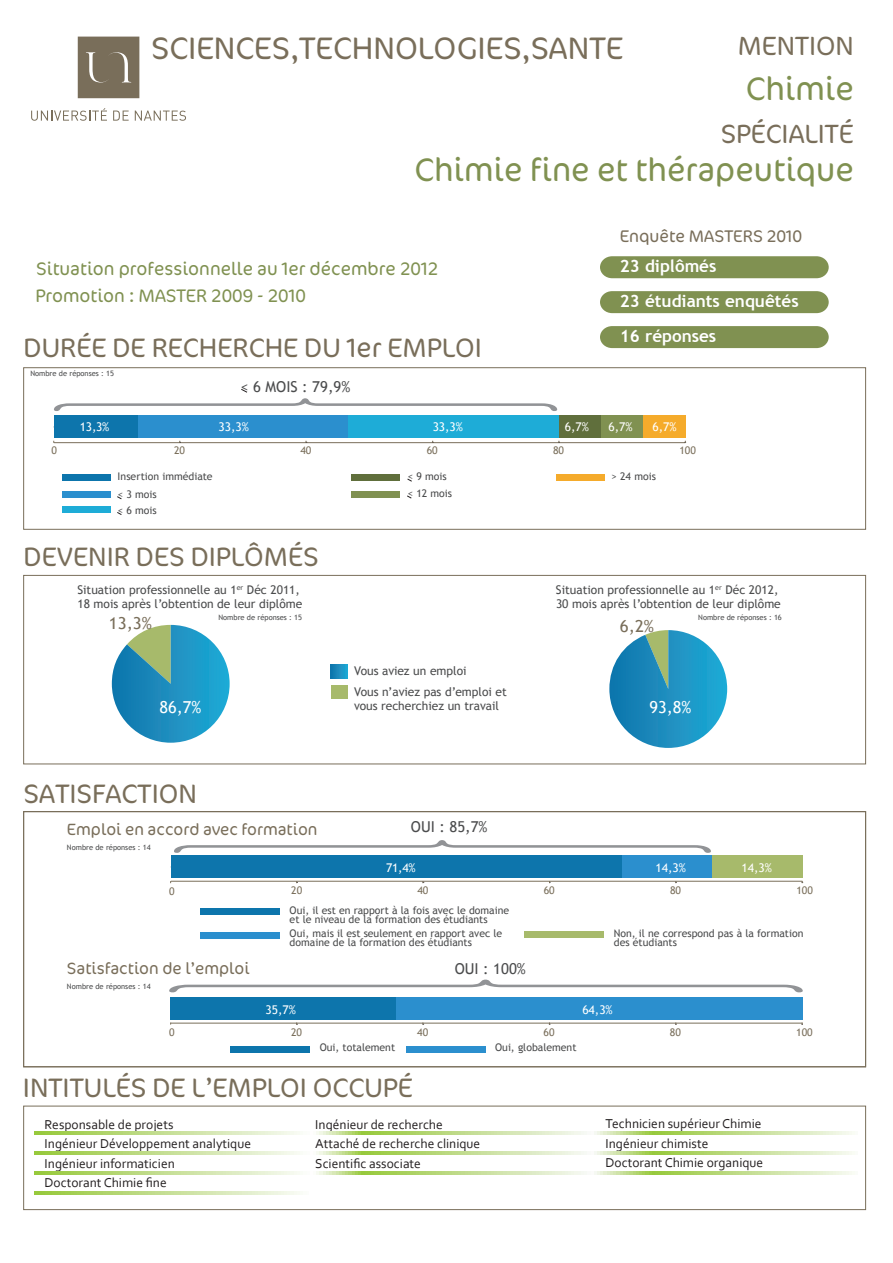
<style>
.page{position:relative;width:893px;height:1263px;background:#fff}
.page>*{position:absolute;margin:0;border:0;box-sizing:border-box;transform-origin:0 0}
.t1{font:300 33px "Cocon";color:#809151}
.t2{font:300 31.5px "Cocon";color:#796e5a}
.t3{font:300 27px "Cocon";color:#796e5a}
.t4{font:300 26.7px "Cocon";color:#796e5a}
.t5{font:300 18.45px "Cocon";color:#809151}
.t6{font:700 17.1px/35px "Trebuchet MS";color:#fff}
.t7{font:300 17.1px "Cocon";color:#796e5a}
.t8{font:300 16.5px "Cocon";color:#796e5a}
.t9{font:16.5px "Trebuchet MS";color:#fff}
.t10{font:16.5px "Trebuchet MS";color:#796e5a}
.t11{font:15px "Trebuchet MS";color:#4b4c4d}
.t12{font:13.5px/19.5px "Corbel";color:#231f20}
.t13{font:12px/14.4px "Trebuchet MS";color:#4b4c4d}
.t14{font:12px "Trebuchet MS";color:#fff}
.t15{font:10.5px/9px "Trebuchet MS";color:#4b4c4d}
.t16{font:10.5px "Trebuchet MS";color:#796e5a}
.t17{font:7.5px "Trebuchet MS";color:#4b4c4d}
</style>
<div class="page">
<hr style="left:54px;top:442px;width:631px;height:1px;background:#796e5a">
<div style="left:643px;top:415px;width:42px;height:23px;background:#f5ab2b"></div>
<div style="left:601px;top:415px;width:42px;height:23px;background:#809151"></div>
<div style="left:558px;top:415px;width:43px;height:23px;background:#606f3c"></div>
<div style="left:348px;top:415px;width:210px;height:23px;background:#1eacd7"></div>
<div style="left:138px;top:415px;width:210px;height:23px;background:#2b8fce"></div>
<div style="left:54px;top:415px;width:84px;height:23px;background:#0d75ac"></div>
<svg style="left:112px;top:625px;width:118px;height:118px"></svg>
<svg style="left:609px;top:630px;width:118px;height:118px"></svg>
<hr style="left:171px;top:881px;width:631px;height:1px;background:#796e5a">
<div style="left:712px;top:855px;width:90px;height:23px;background:#a7ba6b"></div>
<div style="left:622px;top:855px;width:90px;height:23px;background:#2b8fce"></div>
<div style="left:171px;top:855px;width:451px;height:23px;background:#0d75ac"></div>
<hr style="left:171px;top:1023px;width:631px;height:1px;background:#796e5a">
<div style="left:396px;top:997px;width:406px;height:23px;background:#2b8fce"></div>
<div style="left:171px;top:997px;width:225px;height:23px;background:#0d75ac"></div>
<div style="left:406px;top:1046px;width:79px;height:6px;background:#2b8fce"></div>
<div style="left:230px;top:1046px;width:80px;height:7px;background:#0d75ac"></div>
<svg style="left:169px;top:979px;width:634px;height:13px"></svg>
<div style="left:200px;top:908px;width:80px;height:6px;background:#0d75ac"></div>
<svg style="left:174px;top:840px;width:537px;height:13px"></svg>
<div style="left:23px;top:1106px;width:843px;height:104px;border:1px solid #796e5a"></div>
<div style="left:23px;top:575px;width:843px;height:189px;border:1px solid #796e5a"></div>
<svg style="left:331px;top:665px;width:16px;height:13px"></svg>
<div style="left:331px;top:685px;width:16px;height:14px;background:#a7ba6b"></div>
<div style="left:23px;top:367px;width:843px;height:163px;border:1px solid #796e5a"></div>
<svg style="left:54px;top:389px;width:503px;height:22px"></svg>
<svg style="left:35px;top:1132px;width:820px;height:2px;background:#c8e099"></svg>
<svg style="left:35px;top:1151px;width:820px;height:3px;background:#c8e099"></svg>
<svg style="left:35px;top:1172px;width:820px;height:2px;background:#c8e099"></svg>
<svg style="left:600px;top:256px;width:229px;height:22px;background:#849457"></svg>
<svg style="left:600px;top:291px;width:229px;height:22px;background:#839456"></svg>
<svg style="left:600px;top:326px;width:229px;height:22px;background:#839455"></svg>
<svg style="left:31px;top:108px;width:76px;height:13px"></svg>
<svg style="left:113px;top:111px;width:16px;height:10px"></svg>
<svg style="left:135px;top:111px;width:51px;height:10px"></svg>
<svg style="left:78px;top:37px;width:61px;height:61px;background:#807663"></svg>
<svg style="left:35px;top:1192px;width:265px;height:2px"></svg>
<div style="left:62px;top:491px;width:49px;height:6px;background:#2b8fce"></div>
<div style="left:62px;top:474px;width:49px;height:6px;background:#0d75ac"></div>
<div style="left:62px;top:507px;width:49px;height:6px;background:#1eacd7"></div>
<div style="left:351px;top:491px;width:49px;height:6px;background:#809151"></div>
<div style="left:351px;top:474px;width:49px;height:6px;background:#606f3c"></div>
<svg style="left:407px;top:478px;width:5px;height:4px"></svg>
<div style="left:23px;top:811px;width:843px;height:256px;border:1px solid #796e5a"></div>
<div style="left:200px;top:932px;width:80px;height:6px;background:#2b8fce"></div>
<div style="left:524px;top:931px;width:80px;height:6px;background:#a7ba6b"></div>
<div style="left:556px;top:474px;width:49px;height:6px;background:#f5ab2b"></div>
<h2 class="t2" style="left:151px;top:30px;width:474px">SCIENCES,TECHNOLOGIES,SANTE</h2>
<h3 class="t4" style="left:738px;top:31px;width:118px">MENTION</h3>
<h1 class="t1" style="left:746px;top:70px;width:110px">Chimie</h1>
<h3 class="t4" style="left:721px;top:119px;width:135px">SPÉCIALITÉ</h3>
<h1 class="t1" style="left:415px;top:151px;width:441px">Chimie fine et thérapeutique</h1>
<h3 class="t5" style="left:36px;top:258px;width:403px">Situation professionnelle au 1er décembre 2012</h3>
<h3 class="t5" style="left:35px;top:285px;width:272px">Promotion : MASTER 2009 - 2010</h3>
<h3 class="t3" style="left:24px;top:332px;width:460px">DURÉE DE RECHERCHE DU 1er EMPLOI</h3>
<p class="t17" style="left:30px;top:369px;width:85px">Nombre de réponses : 15</p>
<h3 class="t11" style="left:241px;top:378px;width:111px">&lt; 6 MOIS : 79,9%</h3>
<p class="t14" style="left:80px;top:420px;width:31px">13,3%</p>
<p class="t14" style="left:218px;top:419px;width:32px">33,3%</p>
<p class="t14" style="left:433px;top:419px;width:32px">33,3%</p>
<h3 class="t7" style="left:620px;top:227px;width:184px">Enquête MASTERS 2010</h3>
<h3 class="t6" style="left:620px;top:249px;width:180px">23 diplômés<br>23 étudiants enquêtés<br>16 réponses</h3>
<p class="t14" style="left:565px;top:419px;width:26px">6,7%</p>
<p class="t14" style="left:608px;top:419px;width:26px">6,7%</p>
<p class="t14" style="left:652px;top:419px;width:26px">6,7%</p>
<p class="t16" style="left:52px;top:444px;width:7px">0</p>
<p class="t16" style="left:174px;top:444px;width:13px">20</p>
<p class="t16" style="left:300px;top:444px;width:13px">40</p>
<p class="t16" style="left:427px;top:444px;width:13px">60</p>
<p class="t16" style="left:553px;top:444px;width:13px">80</p>
<p class="t16" style="left:679px;top:444px;width:18px">100</p>
<p class="t15" style="left:118px;top:472px;width:97px">Insertion immédiate</p>
<p class="t15" style="left:118px;top:505px;width:40px">&lt; 6 mois</p>
<p class="t15" style="left:118px;top:490px;width:40px">&lt; 3 mois</p>
<h3 class="t3" style="left:24px;top:541px;width:297px">DEVENIR DES DIPLÔMÉS</h3>
<p class="t13" style="left:77px;top:583px;width:226px">Situation professionnelle au 1<sup>er</sup> Déc 2011,<br>18 mois après l’obtention de leur diplôme</p>
<p class="t15" style="left:408px;top:468px;width:46px;line-height:16.8px">&lt; 9 mois &lt; 12 mois</p>
<p class="t15" style="left:611px;top:471px;width:46px">&gt; 24 mois</p>
<p class="t13" style="left:556px;top:583px;width:226px">Situation professionnelle au 1<sup>er</sup> Déc 2012,<br>30 mois après l’obtention de leur diplôme</p>
<h3 class="t10" style="left:109px;top:614px;width:45px">13,3%</h3>
<p class="t17" style="left:218px;top:613px;width:85px">Nombre de réponses : 15</p>
<p class="t17" style="left:698px;top:613px;width:85px">Nombre de réponses : 16</p>
<h3 class="t10" style="left:620px;top:616px;width:36px">6,2%</h3>
<p class="t13" style="left:354px;top:661px;width:154px;line-height:20.7px">Vous aviez un emploi<br>Vous n’aviez pas d’emploi et</p>
<h3 class="t9" style="left:159px;top:698px;width:43px">86,7%</h3>
<p class="t13" style="left:354px;top:699px;width:147px">vous recherchiez un travail</p>
<h3 class="t9" style="left:649px;top:698px;width:43px">93,8%</h3>
<h3 class="t3" style="left:24px;top:778px;width:175px">SATISFACTION</h3>
<h3 class="t8" style="left:67px;top:819px;width:252px">Emploi en accord avec formation</h3>
<p class="t17" style="left:67px;top:842px;width:85px">Nombre de réponses : 14</p>
<h3 class="t11" style="left:411px;top:818px;width:78px">OUI : 85,7%</h3>
<p class="t14" style="left:386px;top:861px;width:31px">71,4%</p>
<p class="t14" style="left:655px;top:861px;width:32px">14,3%</p>
<p class="t14" style="left:741px;top:861px;width:32px">14,3%</p>
<p class="t16" style="left:169px;top:885px;width:7px">0</p>
<p class="t16" style="left:291px;top:884px;width:13px">20</p>
<p class="t16" style="left:417px;top:884px;width:13px">40</p>
<p class="t16" style="left:544px;top:884px;width:13px">60</p>
<p class="t16" style="left:670px;top:884px;width:13px">80</p>
<p class="t16" style="left:796px;top:884px;width:18px">100</p>
<p class="t15" style="left:290px;top:905px;width:221px">Oui, il est en rapport à la fois avec le domaine et le niveau de la formation des étudiants</p>
<h3 class="t8" style="left:67px;top:958px;width:184px">Satisfaction de l’emploi</h3>
<p class="t17" style="left:67px;top:981px;width:85px">Nombre de réponses : 14</p>
<p class="t15" style="left:290px;top:929px;width:214px">Oui, mais il est seulement en rapport avec le domaine de la formation des étudiants</p>
<p class="t15" style="left:614px;top:928px;width:191px">Non, il ne correspond pas à la formation des étudiants</p>
<h3 class="t11" style="left:455px;top:960px;width:73px">OUI : 100%</h3>
<p class="t14" style="left:266px;top:1002px;width:32px">35,7%</p>
<p class="t14" style="left:582px;top:1002px;width:32px">64,3%</p>
<p class="t16" style="left:169px;top:1026px;width:7px">0</p>
<p class="t16" style="left:291px;top:1026px;width:13px">20</p>
<p class="t16" style="left:417px;top:1026px;width:13px">40</p>
<p class="t16" style="left:544px;top:1026px;width:13px">60</p>
<p class="t16" style="left:670px;top:1026px;width:13px">80</p>
<p class="t16" style="left:796px;top:1026px;width:18px">100</p>
<p class="t15" style="left:320px;top:1042px;width:77px">Oui, totalement</p>
<p class="t15" style="left:495px;top:1043px;width:83px">Oui, globalement</p>
<h3 class="t3" style="left:23px;top:1072px;width:391px">INTITULÉS DE L’EMPLOI OCCUPÉ</h3>
<p class="t12" style="left:45px;top:1114px;width:208px">Responsable de projets<br>Ingénieur Développement analytique<br>Ingénieur informaticien<br>Doctorant Chimie fine</p>
<p class="t12" style="left:315px;top:1114px;width:167px">Ingénieur de recherche<br>Attaché de recherche clinique<br>Scientific associate</p>
<p class="t12" style="left:605px;top:1114px;width:159px">Technicien supérieur Chimie<br>Ingénieur chimiste<br>Doctorant Chimie organique</p>
</div>
